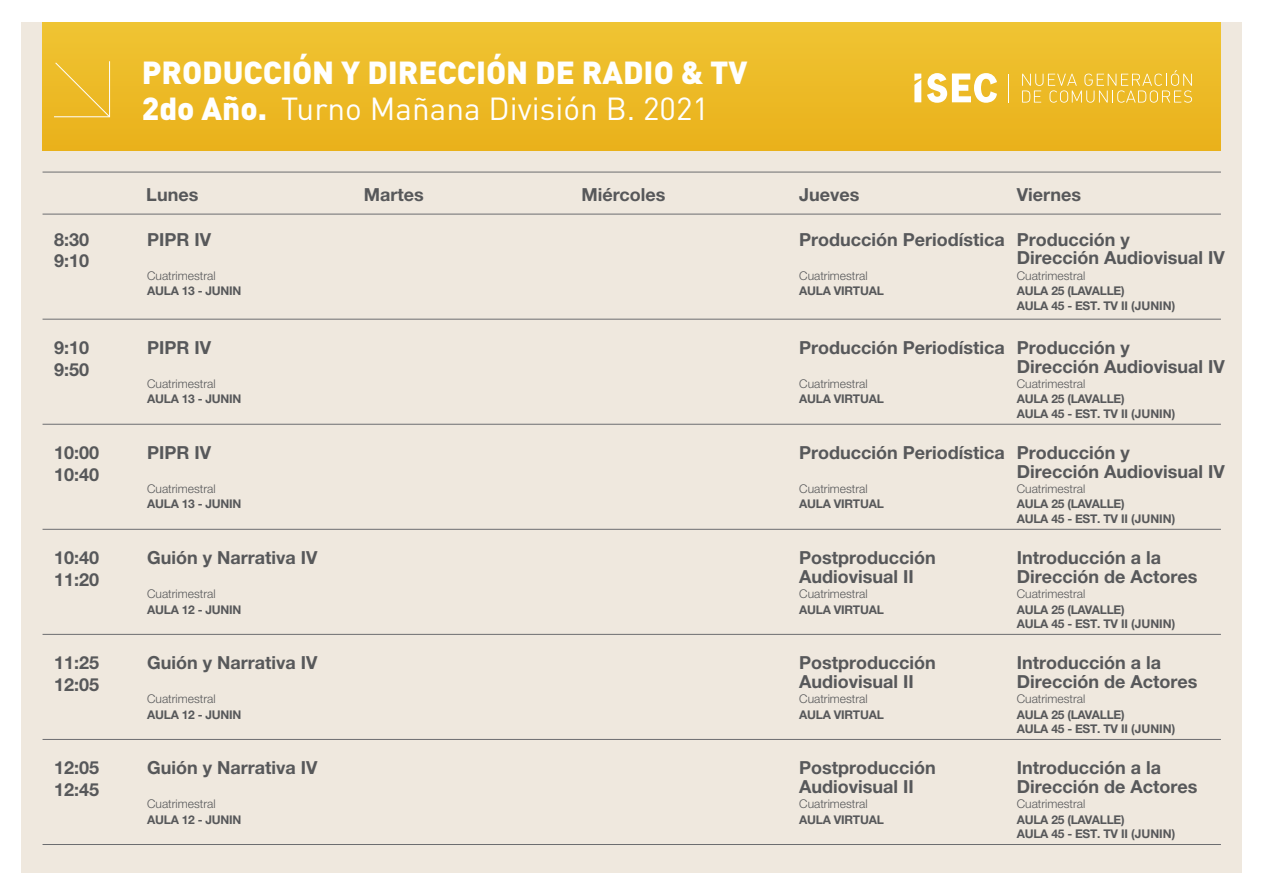
<style>
.page{position:relative;width:1265px;height:895px;background:#fff}
.page>*{position:absolute;margin:0;border:0;box-sizing:border-box;transform-origin:0 0}
.t1{font:900 31.5px/36px "DIN Pro";color:#fff}
.t2{font:700 18px/18.6px "Helvetica Neue LT Std";color:#57585a}
.t3{font:700 12px/14.4px "Helvetica Neue LT Std";letter-spacing:-.02em;color:#57585a}
.t4{font:300 12px "Helvetica Neue LT Std";color:#57585a}
.s1{font-weight:400}
</style>
<div class="page">
<div style="left:21px;top:22px;width:1221px;height:850px;background:#efe8de"></div>
<div style="left:43px;top:22px;width:1177px;height:129px;background:#ecba27"></div>
<svg style="left:1022px;top:70px;width:169px;height:33px"></svg>
<svg style="left:927px;top:73px;width:70px;height:30px"></svg>
<svg style="left:914px;top:74px;width:7px;height:28px"></svg>
<hr style="left:43px;top:172px;width:1177px;height:1px;background:#6c6d70">
<hr style="left:43px;top:214px;width:1177px;height:1px;background:#6c6d70">
<hr style="left:43px;top:319px;width:1177px;height:1px;background:#6c6d70">
<hr style="left:43px;top:424px;width:1177px;height:1px;background:#6c6d70">
<hr style="left:43px;top:529px;width:1177px;height:1px;background:#6c6d70">
<hr style="left:43px;top:634px;width:1177px;height:1px;background:#6c6d70">
<hr style="left:43px;top:739px;width:1177px;height:1px;background:#6c6d70">
<hr style="left:43px;top:844px;width:1177px;height:1px;background:#6c6d70">
<svg style="left:54px;top:61px;width:57px;height:57px"></svg>
<h1 class="t1" style="left:142px;top:53px;width:607px">PRODUCCIÓN Y DIRECCIÓN DE RADIO &amp; TV<br>2do Año. <span class="s1">Turno Mañana División B. 2021</span></h1>
<p class="t2" style="left:146px;top:185px;width:54px">Lunes</p>
<p class="t2" style="left:364px;top:185px;width:61px">Martes</p>
<p class="t2" style="left:581px;top:185px;width:85px">Miércoles</p>
<p class="t2" style="left:799px;top:185px;width:62px">Jueves</p>
<p class="t2" style="left:1016px;top:185px;width:66px">Viernes</p>
<p class="t2" style="left:54px;top:228px;width:37px;line-height:21.6px">8:30<br>9:10</p>
<p class="t2" style="left:147px;top:230px;width:65px">PIPR IV</p>
<p class="t4" style="left:147px;top:268px;width:70px">Cuatrimestral</p>
<p class="t3" style="left:147px;top:283px;width:96px">AULA 13 - JUNIN</p>
<p class="t2" style="left:799px;top:230px;width:207px">Producción Periodística</p>
<p class="t4" style="left:799px;top:268px;width:70px">Cuatrimestral</p>
<p class="t3" style="left:799px;top:283px;width:86px">AULA VIRTUAL</p>
<p class="t2" style="left:54px;top:336px;width:37px;line-height:21.6px">9:10<br>9:50</p>
<p class="t2" style="left:147px;top:338px;width:65px">PIPR IV</p>
<p class="t4" style="left:147px;top:376px;width:70px">Cuatrimestral</p>
<p class="t3" style="left:147px;top:391px;width:96px">AULA 13 - JUNIN</p>
<p class="t2" style="left:799px;top:338px;width:207px">Producción Periodística</p>
<p class="t4" style="left:799px;top:376px;width:70px">Cuatrimestral</p>
<p class="t3" style="left:799px;top:391px;width:86px">AULA VIRTUAL</p>
<p class="t2" style="left:54px;top:441px;width:47px;line-height:21.6px">10:00<br>10:40</p>
<p class="t2" style="left:147px;top:443px;width:65px">PIPR IV</p>
<p class="t4" style="left:147px;top:481px;width:70px">Cuatrimestral</p>
<p class="t3" style="left:147px;top:496px;width:96px">AULA 13 - JUNIN</p>
<p class="t2" style="left:799px;top:443px;width:207px">Producción Periodística</p>
<p class="t4" style="left:799px;top:481px;width:70px">Cuatrimestral</p>
<p class="t3" style="left:799px;top:496px;width:86px">AULA VIRTUAL</p>
<p class="t2" style="left:54px;top:546px;width:47px;line-height:21.6px">10:40<br>11:20</p>
<p class="t2" style="left:147px;top:548px;width:172px">Guión y Narrativa IV</p>
<p class="t4" style="left:147px;top:586px;width:70px">Cuatrimestral</p>
<p class="t3" style="left:147px;top:601px;width:96px">AULA 12 - JUNIN</p>
<p class="t2" style="left:799px;top:548px;width:138px">Postproducción<br>Audiovisual II</p>
<p class="t4" style="left:799px;top:586px;width:70px">Cuatrimestral</p>
<p class="t3" style="left:799px;top:601px;width:86px">AULA VIRTUAL</p>
<p class="t2" style="left:54px;top:651px;width:47px;line-height:21.6px">11:25<br>12:05</p>
<p class="t2" style="left:147px;top:653px;width:172px">Guión y Narrativa IV</p>
<p class="t4" style="left:147px;top:691px;width:70px">Cuatrimestral</p>
<p class="t3" style="left:147px;top:706px;width:96px">AULA 12 - JUNIN</p>
<p class="t2" style="left:799px;top:653px;width:138px">Postproducción<br>Audiovisual II</p>
<p class="t4" style="left:799px;top:691px;width:70px">Cuatrimestral</p>
<p class="t3" style="left:799px;top:706px;width:86px">AULA VIRTUAL</p>
<p class="t2" style="left:147px;top:758px;width:172px">Guión y Narrativa IV</p>
<p class="t4" style="left:147px;top:796px;width:70px">Cuatrimestral</p>
<p class="t3" style="left:147px;top:811px;width:96px">AULA 12 - JUNIN</p>
<p class="t2" style="left:54px;top:756px;width:47px;line-height:21.6px">12:05<br>12:45</p>
<p class="t2" style="left:799px;top:758px;width:138px">Postproducción<br>Audiovisual II</p>
<p class="t4" style="left:799px;top:796px;width:70px">Cuatrimestral</p>
<p class="t3" style="left:799px;top:811px;width:86px">AULA VIRTUAL</p>
<p class="t2" style="left:1016px;top:230px;width:209px">Producción y<br>Dirección Audiovisual IV</p>
<p class="t4" style="left:1016px;top:268px;width:70px">Cuatrimestral</p>
<p class="t3" style="left:1016px;top:283px;width:160px">AULA 25 (LAVALLE)<br>AULA 45 - EST. TV II (JUNIN)</p>
<p class="t2" style="left:1016px;top:338px;width:209px">Producción y<br>Dirección Audiovisual IV</p>
<p class="t4" style="left:1016px;top:376px;width:70px">Cuatrimestral</p>
<p class="t3" style="left:1016px;top:391px;width:160px">AULA 25 (LAVALLE)<br>AULA 45 - EST. TV II (JUNIN)</p>
<p class="t2" style="left:1016px;top:443px;width:209px">Producción y<br>Dirección Audiovisual IV</p>
<p class="t4" style="left:1016px;top:481px;width:70px">Cuatrimestral</p>
<p class="t3" style="left:1016px;top:496px;width:160px">AULA 25 (LAVALLE)<br>AULA 45 - EST. TV II (JUNIN)</p>
<p class="t2" style="left:1016px;top:548px;width:182px">Introducción a la<br>Dirección de Actores</p>
<p class="t4" style="left:1016px;top:586px;width:70px">Cuatrimestral</p>
<p class="t3" style="left:1016px;top:601px;width:160px">AULA 25 (LAVALLE)<br>AULA 45 - EST. TV II (JUNIN)</p>
<p class="t2" style="left:1016px;top:653px;width:182px">Introducción a la<br>Dirección de Actores</p>
<p class="t4" style="left:1016px;top:691px;width:70px">Cuatrimestral</p>
<p class="t3" style="left:1016px;top:706px;width:160px">AULA 25 (LAVALLE)<br>AULA 45 - EST. TV II (JUNIN)</p>
<p class="t2" style="left:1016px;top:758px;width:182px">Introducción a la<br>Dirección de Actores</p>
<p class="t4" style="left:1016px;top:796px;width:70px">Cuatrimestral</p>
<p class="t3" style="left:1016px;top:811px;width:160px">AULA 25 (LAVALLE)<br>AULA 45 - EST. TV II (JUNIN)</p>
</div>
